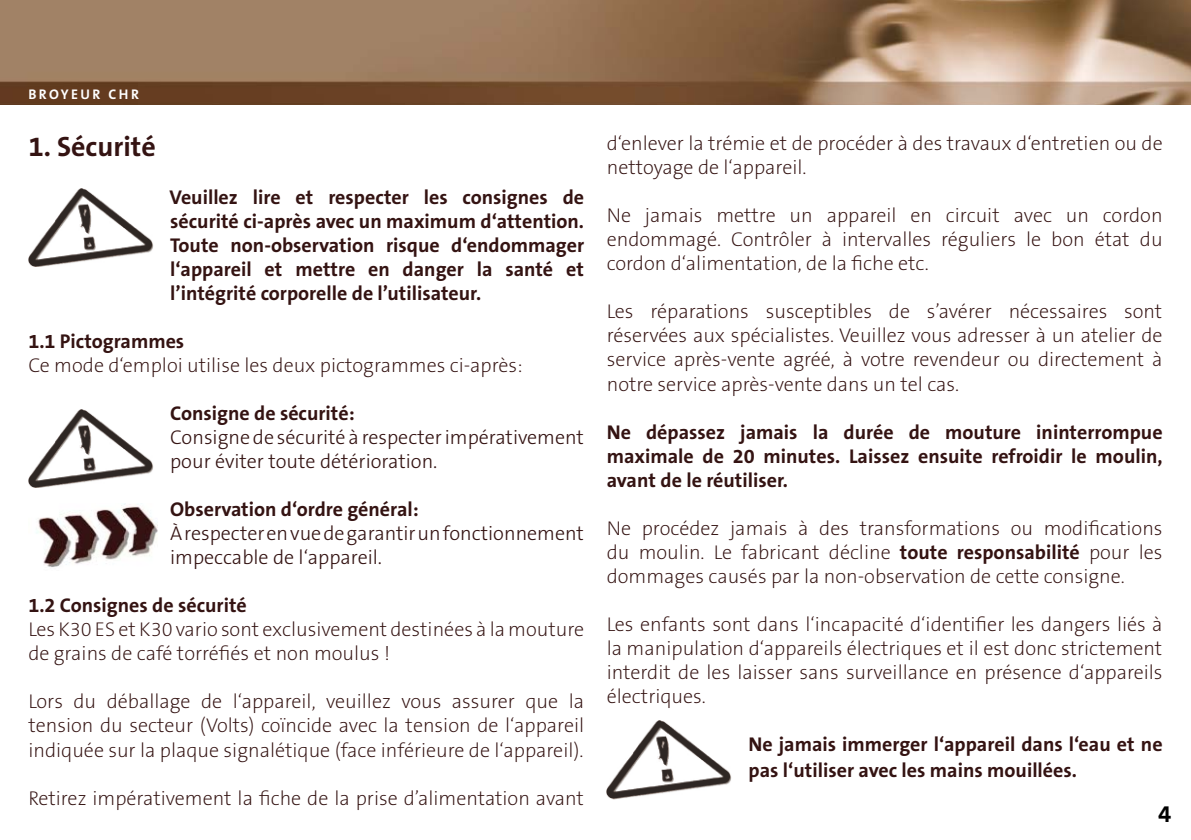
<style>
.page{position:relative;width:1191px;height:840px;background:#fff}
.page>*{position:absolute;margin:0;border:0;box-sizing:border-box;transform-origin:0 0}
.t1{font:700 28px "The Sans B7";color:#341312}
.t2{font:700 24px "The Sans B7";color:#000}
.t3{font:200 20px/24px "The Sans B2";color:#341312;text-align:justify}
.t4{font:700 20px/24px "The Sans B7";color:#341312;text-align:justify}
.t5{font:300 20px/24px "The Sans B3";color:#341312}
.t6{font:700 14px "The Sans B7";letter-spacing:.175em;color:#fff}
.s1{font-family:"The Sans B7";font-weight:700}
</style>
<div class="page">
<img style="left:0;top:0;width:1191px;height:104px">
<img style="left:607px;top:720px;width:124px;height:79px">
<img style="left:28px;top:188px;width:125px;height:79px">
<img style="left:28px;top:409px;width:125px;height:78px">
<img style="left:36px;top:503px;width:121px;height:64px">
<p class="t6" style="left:28px;top:87px;width:112px">BROYEUR CHR</p>
<h1 class="t1" style="left:28px;top:132px;width:129px">1. Sécurité</h1>
<p class="t4" style="left:170px;top:186px;width:416px">Veuillez lire et respecter les consignes de sécurité ci-après avec un maximum d‘attention.<br>Toute non-observation risque d‘endommager l‘appareil et mettre en danger la santé et l’intégrité corporelle de l’utilisateur.</p>
<p class="t4" style="left:28px;top:330px;width:157px">1.1 Pictogrammes</p>
<p class="t3" style="left:28px;top:354px;width:496px">Ce mode d‘emploi utilise les deux pictogrammes ci-après:</p>
<p class="t4" style="left:170px;top:402px;width:186px">Consigne de sécurité:</p>
<p class="t5" style="left:170px;top:426px;width:415px">Consigne de sécurité à respecter impérativement pour éviter toute détérioration.</p>
<p class="t4" style="left:170px;top:498px;width:250px">Observation d‘ordre général:</p>
<p class="t5" style="left:170px;top:522px;width:415px">À respecter en vue de garantir un fonctionnement impeccable de l‘appareil.</p>
<p class="t4" style="left:28px;top:594px;width:220px">1.2 Consignes de sécurité</p>
<p class="t3" style="left:28px;top:618px;width:557px">Les K30 ES et K30 vario sont exclusivement destinées à la mouture de grains de café torréfiés et non moulus !</p>
<p class="t3" style="left:28px;top:690px;width:557px">Lors du déballage de l‘appareil, veuillez vous assurer que la tension du secteur (Volts) coïncide avec la tension de l‘appareil indiquée sur la plaque signalétique (face inférieure de l‘appareil).</p>
<p class="t3" style="left:28px;top:786px;width:557px">Retirez impérativement la fiche de la prise d’alimentation avant</p>
<p class="t3" style="left:607px;top:132px;width:557px">d‘enlever la trémie et de procéder à des travaux d‘entretien ou de nettoyage de l‘appareil.</p>
<p class="t3" style="left:607px;top:204px;width:557px">Ne jamais mettre un appareil en circuit avec un cordon endommagé. Contrôler à intervalles réguliers le bon état du cordon d‘alimentation, de la fiche etc.</p>
<p class="t3" style="left:607px;top:300px;width:557px">Les réparations susceptibles de s’avérer nécessaires sont réservées aux spécialistes. Veuillez vous adresser à un atelier de service après-vente agréé, à votre revendeur ou directement à notre service après-vente dans un tel cas.</p>
<p class="t4" style="left:607px;top:420px;width:557px">Ne dépassez jamais la durée de mouture ininterrompue maximale de 20 minutes. Laissez ensuite refroidir le moulin, avant de le réutiliser.</p>
<p class="t3" style="left:607px;top:516px;width:557px">Ne procédez jamais à des transformations ou modifications du moulin. Le fabricant décline <span class="s1">toute responsabilité</span> pour les dommages causés par la non-observation de cette consigne.</p>
<p class="t3" style="left:607px;top:612px;width:557px">Les enfants sont dans l‘incapacité d‘identifier les dangers liés à la manipulation d‘appareils électriques et il est donc strictement interdit de les laisser sans surveillance en présence d‘appareils électriques.</p>
<p class="t4" style="left:748px;top:731px;width:415px;line-height:26px">Ne jamais immerger l‘appareil dans l‘eau et ne pas l‘utiliser avec les mains mouillées.</p>
<p class="t2" style="left:1158px;top:801px;width:15px">4</p>
</div>
